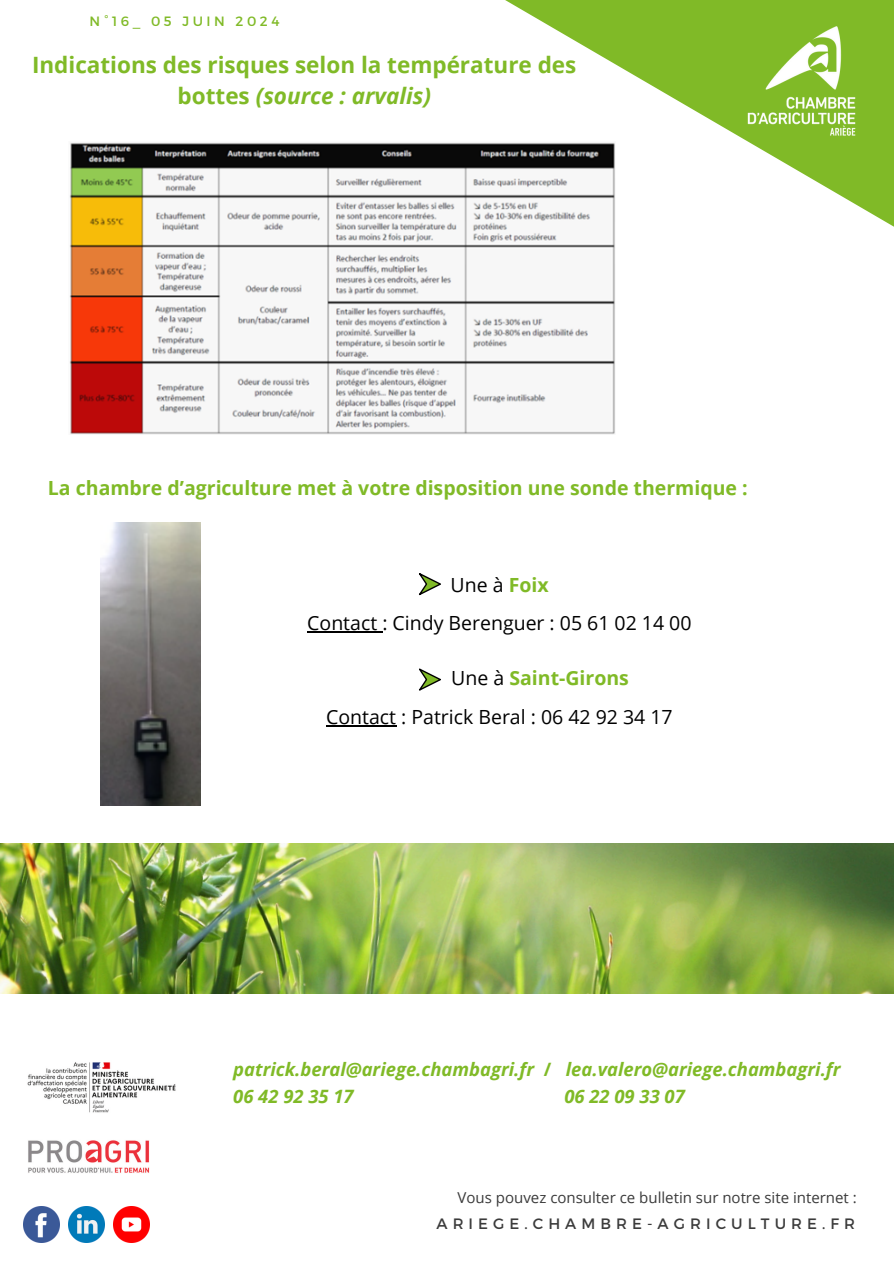
<style>
.page{position:relative;width:894px;height:1264px;background:#fff}
.page>*{position:absolute;margin:0;border:0;box-sizing:border-box;transform-origin:0 0}
.t1{font:700 22.5px/31.5px "Open Sans";color:#80ba27;text-align:center}
.t2{font:700 19.5px "Open Sans";color:#80ba27}
.t3{font:19.5px "Open Sans";color:#000}
.t4{font:italic 700 18.45px/27px "Open Sans";color:#80ba27}
.t5{font:15px "Open Sans";color:#3b3b3b}
.t6{font:15px "Montserrat";letter-spacing:.335em;color:#3b3b3b}
.t7{font:13.5px "Montserrat";letter-spacing:.265em;color:#80ba27}
.s1{font-style:italic}
.s2{font-weight:700;color:#80ba27}
.s3{font-weight:400;color:#000}
.s4{font-style:normal}
</style>
<div class="page">
<svg style="left:505px;top:0;width:388px;height:226px"></svg>
<svg style="left:650px;top:0;width:243px;height:142px;fill:#80ba27"></svg>
<img style="left:735px;top:14px;width:132px;height:134px">
<img style="left:28px;top:1140px;width:122px;height:33px">
<img style="left:27px;top:1062px;width:149px;height:51px">
<img style="left:114px;top:1206px;width:36px;height:36px">
<img style="left:23px;top:1206px;width:36px;height:36px">
<img style="left:69px;top:1206px;width:36px;height:36px">
<img style="left:0;top:843px;width:893px;height:150px">
<img style="left:70px;top:142px;width:545px;height:292px">
<img style="left:101px;top:522px;width:99px;height:283px">
<hr style="left:307px;top:631px;width:75px;height:2px;background:#000">
<hr style="left:326px;top:724px;width:70px;height:2px;background:#000">
<svg style="left:419px;top:573px;width:22px;height:22px"></svg>
<svg style="left:419px;top:668px;width:22px;height:23px"></svg>
<p class="t7" style="left:90px;top:13px;width:191px">N°16_ 05 JUIN 2024</p>
<p class="t1" style="left:32px;top:48px;width:545px">Indications des risques selon la température des bottes <span class="s1">(source : arvalis)</span></p>
<h2 class="t2" style="left:48px;top:474px;width:701px">La chambre d’agriculture met à votre disposition une sonde thermique :</h2>
<h3 class="t3" style="left:450px;top:571px;width:100px">Une à <span class="s2">Foix</span></h3>
<p class="t3" style="left:307px;top:609px;width:385px">Contact : Cindy Berenguer : 05 61 02 14 00</p>
<p class="t2" style="left:451px;top:664px;width:179px"><span class="s3">Une à</span> Saint-Girons</p>
<p class="t3" style="left:326px;top:702px;width:348px">Contact : Patrick Beral : 06 42 92 34 17</p>
<p class="t4" style="left:233px;top:1055px;width:608px">patrick.beral@ariege.chambagri.fr <span class="s4">/</span> lea.valero@ariege.chambagri.fr<br>06 42 92 35 17</p>
<p class="t4" style="left:564px;top:1082px;width:122px">06 22 09 33 07</p>
<p class="t5" style="left:457px;top:1186px;width:400px">Vous pouvez consulter ce bulletin sur notre site internet :</p>
<p class="t6" style="left:436px;top:1213px;width:420px">ARIEGE.CHAMBRE-AGRICULTURE.FR</p>
</div>
